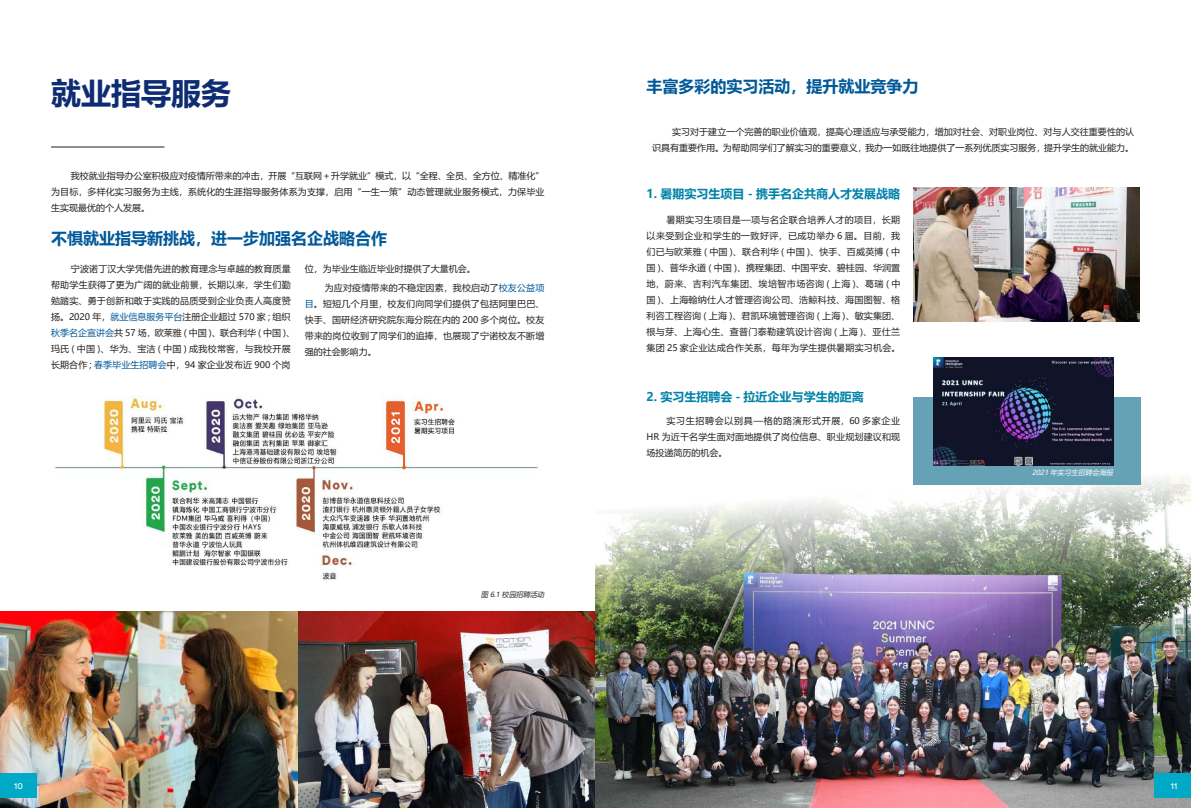
<style>
.page{position:relative;width:1191px;height:808px;background:#fff}
.page>*{position:absolute;margin:0;border:0;box-sizing:border-box;transform-origin:0 0}
.t1{font:700 30px "Microsoft Ya Hei";color:#0d2c73}
.t2{font:700 16px "Microsoft Ya Hei";color:#005999}
.t3{font:700 12px "Microsoft Ya Hei";color:#0083a9}
.t4{font:9px/16px "Microsoft Ya Hei";letter-spacing:.015em;color:#231f20;text-align:justify}
.t5{font:9px "Circular Pro";color:#fff}
.t6{font:italic 7px "Microsoft Ya Hei";color:#fff}
.t7{font:italic 7px "Microsoft Ya Hei";color:#231f20}
.s1{color:#005999}
</style>
<div class="page">
<img style="left:55px;top:396px;width:483px;height:184px">
<img style="left:0;top:611px;width:595px;height:197px">
<hr style="left:51px;top:147px;width:113px;height:1px;background:#231f20">
<svg style="left:386px;top:402px;width:19px;height:67px"></svg>
<img style="left:595px;top:187px;width:596px;height:621px">
<div style="left:912px;top:397px;width:228px;height:88px;background:#66a2b5"></div>
<img style="left:913px;top:188px;width:227px;height:133px">
<img style="left:933px;top:358px;width:180px;height:108px">
<div style="left:1154px;top:773px;width:37px;height:25px;background:#00a9c5"></div>
<div style="left:0;top:773px;width:36px;height:25px;background:#00a9c5"></div>
<h1 class="t1" style="left:51px;top:72px;width:182px">就业指导服务</h1>
<p class="t4" style="left:51px;top:167px;width:495px;text-indent:20px">我校就业指导办公室积极应对疫情所带来的冲击，开展“互联网＋升学就业”模式，以“全程、全员、全方位、精准化”为目标，多样化实习服务为主线，系统化的生涯指导服务体系为支撑，启用“一生一策”动态管理就业服务模式，力保毕业生实现最优的个人发展。</p>
<h2 class="t2" style="left:51px;top:227px;width:337px">不惧就业指导新挑战，进一步加强名企战略合作</h2>
<p class="t4" style="left:51px;top:260px;width:246px;text-align:left;text-indent:20px">宁波诺丁汉大学凭借先进的教育理念与卓越的教育质量帮助学生获得了更为广阔的就业前景，长期以来，学生们勤勉踏实、勇于创新和敢于实践的品质受到企业负责人高度赞扬。2020 年，<span class="s1">就业信息服务平台</span>注册企业超过 570 家 ; 组织<span class="s1">秋季名企宣讲会</span>共 57 场，欧莱雅 ( 中国 )、联合利华 ( 中国 )、玛氏 ( 中国 )、华为、宝洁 ( 中国 ) 成我校常客，与我校开展长期合作 ; <span class="s1">春季毕业生招聘会</span>中，94 家企业发布近 900 个岗</p>
<p class="t4" style="left:325px;top:259px;width:221px;line-height:18.8px;text-indent:-20px">位，为毕业生临近毕业时提供了大量机会。<br>为应对疫情带来的不稳定因素，我校启动了<span class="s1">校友公益项</span></p>
<p class="t4" style="left:305px;top:295px;width:241px"><span class="s1">目</span>。短短几个月里，校友们向同学们提供了包括阿里巴巴、快手、国研经济研究院东海分院在内的 200 多个岗位。校友带来的岗位收到了同学们的追捧，也展现了宁诺校友不断增强的社会影响力。</p>
<p class="t7" style="left:481px;top:589px;width:66px">图 6.1 校园招聘活动</p>
<h2 class="t2" style="left:646px;top:75px;width:273px">丰富多彩的实习活动，提升就业竞争力</h2>
<p class="t4" style="left:652px;top:124px;width:483px;text-align:right">实习对于建立一个完善的职业价值观，提高心理适应与承受能力，增加对社会、对职业岗位、对与人交往重要性的认<br>识具有重要作用。为帮助同学们了解实习的重要意义，我办一如既往地提供了一系列优质实习服务，提升学生的就业能力。</p>
<h3 class="t3" style="left:646px;top:185px;width:255px">1. 暑期实习生项目 - 携手名企共商人才发展战略</h3>
<p class="t4" style="left:646px;top:211px;width:255px;text-indent:20px">暑期实习生项目是—项与名企联合培养人才的项目，长期以来受到企业和学生的一致好评，已成功举办 6 届。目前，我们已与欧莱雅 ( 中国 )、联合利华 ( 中国 )、快手、百威英博 ( 中国 )、普华永道 ( 中国 )、携程集团、中国平安、碧桂园、华润置地，蔚来、吉利汽车集团、埃培智市场咨询 ( 上海 )、葛瑞 ( 中国 )、上海翰纳仕人才管理咨询公司、浩鲸科技、海国图智、格利咨工程咨询 ( 上海 )、君凯环境管理咨询 ( 上海 )、敏实集团、根与芽、上海心生、查普门泰勒建筑设计咨询 ( 上海 )、亚仕兰集团 25 家企业达成合作关系，每年为学生提供暑期实习机会。</p>
<h3 class="t3" style="left:646px;top:388px;width:219px">2. 实习生招聘会 - 拉近企业与学生的距离</h3>
<p class="t4" style="left:646px;top:412px;width:255px;text-indent:20px">实习生招聘会以别具—格的路演形式开展，60 多家企业HR 为近干名学生面对面地提供了岗位信息、职业规划建议和现场投递简历的机会。</p>
<p class="t6" style="left:1032px;top:468px;width:84px">2021 年实习生招聘会海报</p>
<p class="t5" style="left:14px;top:779px;width:10px">10</p>
<p class="t5" style="left:1170px;top:779px;width:8px">11</p>
</div>
